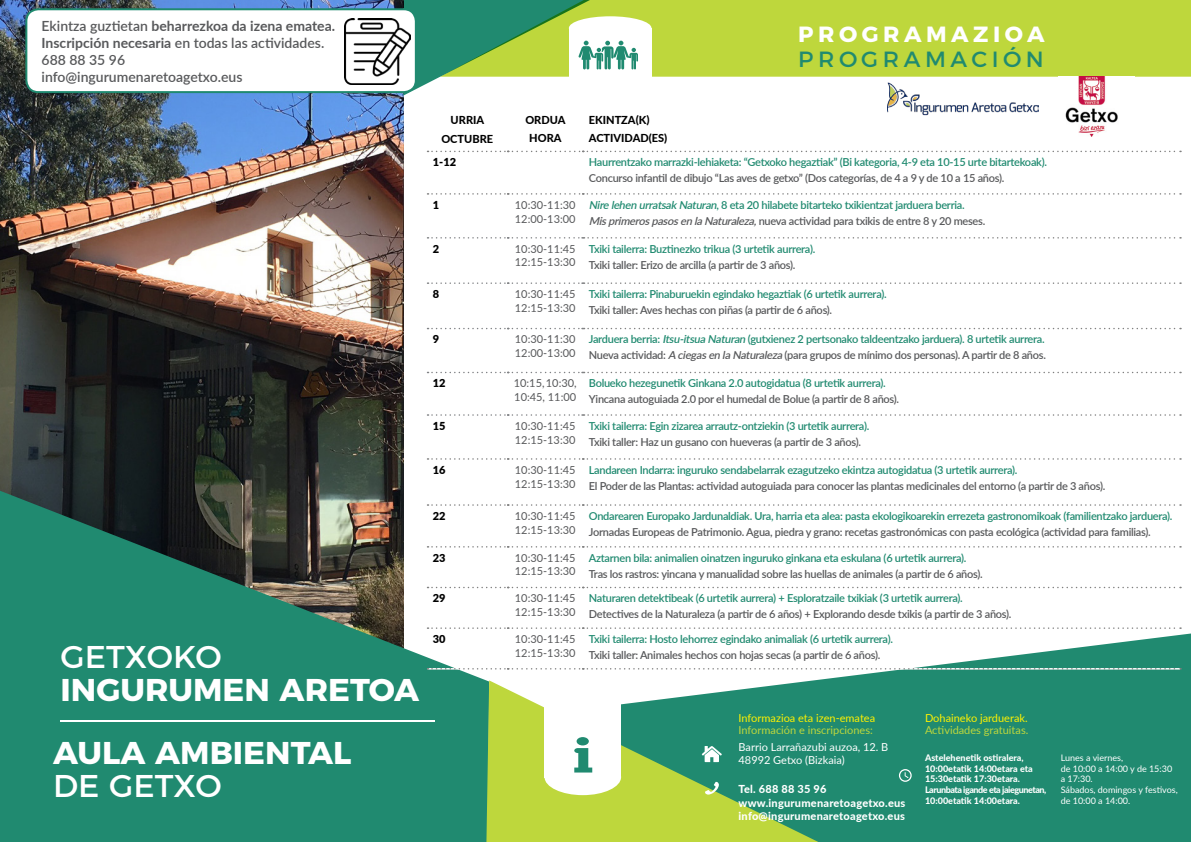
<style>
.page{position:relative;width:1191px;height:842px;background:#fff}
.page>*{position:absolute;margin:0;border:0;box-sizing:border-box;transform-origin:0 0}
.t1{font:700 31.5px/63.4px "Montserrat";color:#fff}
.t2{font:31.5px "Montserrat";color:#fff}
.t3{font:700 22px "Montserrat";letter-spacing:.2em;color:#fff}
.t4{font:22px "Montserrat";letter-spacing:.2em;color:#208a70}
.t5{font:600 14px/16.8px "Lato";color:#58595b}
.t6{font:600 11px/16px "Lato";letter-spacing:-.025em;color:#208a70}
.t7{font:600 11px "Lato";letter-spacing:-.025em;color:#58595b}
.t8{font:11px/13.7px "Lato";color:#58595b}
.t9{font:800 11px/13.2px "Lato";letter-spacing:.02em;color:#fff}
.t10{font:11px "Lato";color:#bed73c}
.t11{font:11px/13.2px "Lato";color:#fff}
.t12{font:11px "Lato";color:#fff200}
.t13{font:800 11px/18px "Lato";color:#000;text-align:center}
.t14{font:900 11px "Lato";color:#000}
.t15{font:800 9px/10.8px "Lato";letter-spacing:-.005em;color:#fff}
.t16{font:9px/10.8px "Lato";color:#fff}
.s1{font-weight:700}
.s2{font-style:italic}
.s3{font-style:italic;color:#58595b}
.s4{color:#58595b}
</style>
<div class="page">
<img style="left:0;top:0;width:403px;height:491px">
<div style="left:704px;top:0;width:487px;height:77px;background:#bed73c"></div>
<svg style="left:0;top:491px;width:488px;height:351px;background:#3a8672"></svg>
<svg style="left:569px;top:633px;width:622px;height:209px;fill:#208a70"></svg>
<svg style="left:486px;top:680px;width:332px;height:162px;background:#81ba66"></svg>
<div style="left:544px;top:759px;width:77px;height:36px;background:#fff;border-radius:50%"></div>
<div style="left:544px;top:703px;width:77px;height:75px;background:#fff"></div>
<hr style="left:60px;top:720px;width:374px;height:2px;background:#fff">
<svg style="left:403px;top:0;width:301px;height:96px"></svg>
<svg style="left:574px;top:737px;width:18px;height:35px"></svg>
<svg style="left:705px;top:782px;width:14px;height:13px"></svg>
<svg style="left:702px;top:746px;width:20px;height:16px"></svg>
<svg style="left:899px;top:769px;width:12px;height:13px"></svg>
<div style="left:26px;top:9px;width:390px;height:83px;background:#fff;border-radius:12px"></div>
<div style="left:25px;top:8px;width:392px;height:85px;border:2px solid #208a70;border-radius:12px"></div>
<img style="left:344px;top:19px;width:66px;height:65px">
<svg style="left:427px;top:151px;width:754px;height:1px"></svg>
<svg style="left:427px;top:193px;width:754px;height:2px"></svg>
<svg style="left:427px;top:458px;width:754px;height:2px"></svg>
<svg style="left:427px;top:504px;width:754px;height:2px"></svg>
<svg style="left:427px;top:546px;width:754px;height:2px"></svg>
<svg style="left:427px;top:587px;width:754px;height:1px"></svg>
<svg style="left:427px;top:627px;width:754px;height:2px"></svg>
<svg style="left:427px;top:668px;width:754px;height:1px"></svg>
<svg style="left:427px;top:237px;width:754px;height:2px"></svg>
<svg style="left:427px;top:282px;width:754px;height:2px"></svg>
<svg style="left:427px;top:328px;width:754px;height:1px"></svg>
<svg style="left:427px;top:372px;width:754px;height:1px"></svg>
<svg style="left:427px;top:414px;width:754px;height:2px"></svg>
<img style="left:887px;top:82px;width:151px;height:34px">
<img style="left:1059px;top:76px;width:75px;height:61px">
<p class="t5" style="left:42px;top:17px;width:295px">Ekintza guztietan <span class="s1">beharrezkoa da izena ematea.<br>Inscripción necesaria</span> en todas las actividades.<br>688 88 35 96<br>info@ingurumenaretoagetxo.eus</p>
<h1 class="t2" style="left:61px;top:632px;width:163px">GETXOKO</h1>
<h1 class="t1" style="left:53px;top:655px;width:368px">INGURUMEN ARETOA<br>AULA AMBIENTAL</h1>
<h1 class="t2" style="left:53px;top:760px;width:103px">DE GETXO</h1>
<h2 class="t3" style="left:798px;top:16px;width:248px">PROGRAMAZIOA</h2>
<h2 class="t4" style="left:798px;top:41px;width:247px">PROGRAMACIÓN</h2>
<p class="t13" style="left:441px;top:110px;width:53px;line-height:19px">URRIA<br>OCTUBRE</p>
<p class="t13" style="left:525px;top:111px;width:38px">ordua<br>HORA</p>
<p class="t13" style="left:589px;top:111px;width:80px;text-align:left">EKINTZA(K)<br>ACTIVIDAD(ES)</p>
<p class="t14" style="left:433px;top:154px;width:25px">1-12</p>
<p class="t6" style="left:589px;top:154px;width:459px">Haurrentzako marrazki-lehiaketa: “Getxoko hegaztiak” (Bi kategoria, 4-9 eta 10-15 urte bitartekoak).</p>
<p class="t7" style="left:589px;top:170px;width:417px">Concurso infantil de dibujo “Las aves de getxo” (Dos categorías, de 4 a 9 y de 10 a 15 años).</p>
<p class="t14" style="left:433px;top:197px;width:8px">1</p>
<p class="t8" style="left:515px;top:197px;width:62px">10:30-11:30<br>12:00-13:00</p>
<p class="t6" style="left:589px;top:196px;width:398px"><span class="s2">Nire lehen urratsak Naturan</span>, 8 eta 20 hilabete bitarteko txikientzat jarduera berria.<br><span class="s3">MisprimerospasosenlaNaturaleza,</span><span class="s4">nueva actividad para txikis de entre 8 y 20 meses.</span></p>
<p class="t14" style="left:433px;top:240px;width:8px">2</p>
<p class="t8" style="left:515px;top:241px;width:62px">10:30-11:45<br>12:15-13:30</p>
<p class="t6" style="left:589px;top:240px;width:228px">Txiki tailerra: Buztinezko trikua (3 urtetik aurrera).</p>
<p class="t7" style="left:589px;top:257px;width:208px">Txiki taller: Erizo de arcilla (a partir de 3 años).</p>
<p class="t14" style="left:433px;top:286px;width:8px">8</p>
<p class="t8" style="left:515px;top:287px;width:62px">10:30-11:45<br>12:15-13:30</p>
<p class="t6" style="left:589px;top:286px;width:299px">Txiki tailerra: Pinaburuekin egindako hegaztiak (6 urtetik aurrera).</p>
<p class="t7" style="left:589px;top:302px;width:245px">Txiki taller: Aves hechas con piñas (a partir de 6 años).</p>
<p class="t14" style="left:433px;top:331px;width:8px">9</p>
<p class="t8" style="left:515px;top:332px;width:62px">10:30-11:30<br>12:00-13:00</p>
<p class="t6" style="left:589px;top:331px;width:458px">Jarduera berria: <span class="s2">Itsu-itsuaNaturan</span> (gutxienez 2 pertsonako taldeentzako jarduera). 8 urtetik aurrera.<br><span class="s4">Nueva actividad:</span> <span class="s3">A ciegasen laNaturaleza</span><span class="s4">(para grupos de mínimo dos personas). A partir de 8 años.</span></p>
<p class="t14" style="left:433px;top:375px;width:14px">12</p>
<p class="t8" style="left:514px;top:376px;width:64px">10:15, 10:30,<br>10:45, 11:00</p>
<p class="t6" style="left:589px;top:375px;width:298px">Bolueko hezegunetik Ginkana 2.0 autogidatua (8 urtetik aurrera).</p>
<p class="t7" style="left:589px;top:391px;width:312px">Yincana autoguiada 2.0 por el humedal de Bolue (a partir de 8 años).</p>
<p class="t14" style="left:433px;top:418px;width:14px">15</p>
<p class="t8" style="left:515px;top:419px;width:62px">10:30-11:45<br>12:15-13:30</p>
<p class="t6" style="left:589px;top:417px;width:282px">Txiki tailerra: Egin zizarea arrautz-ontziekin (3 urtetik aurrera).</p>
<p class="t7" style="left:589px;top:434px;width:274px">Txiki taller: Haz un gusano con hueveras (a partir de 3 años).</p>
<p class="t14" style="left:433px;top:462px;width:14px">16</p>
<p class="t8" style="left:515px;top:463px;width:62px">10:30-11:45<br>12:15-13:30</p>
<p class="t6" style="left:589px;top:461px;width:430px">Landareen Indarra: inguruko sendabelarrak ezagutzeko ekintza autogidatua (3 urtetik aurrera).</p>
<p class="t7" style="left:589px;top:478px;width:518px">El Poder de las Plantas: actividad autoguiada para conocer las plantas medicinales del entorno (a partir de 3 años).</p>
<p class="t14" style="left:433px;top:508px;width:14px">22</p>
<p class="t8" style="left:515px;top:509px;width:62px">10:30-11:45<br>12:15-13:30</p>
<p class="t6" style="left:589px;top:507px;width:585px">Ondarearen Europako Jardunaldiak. Ura, harria eta alea: pasta ekologikoarekin errezeta gastronomikoak (familientzako jarduera).</p>
<p class="t7" style="left:589px;top:524px;width:563px">Jornadas Europeas de Patrimonio. Agua, piedra y grano: recetas gastronómicas con pasta ecológica (actividad para familias).</p>
<p class="t14" style="left:433px;top:549px;width:14px">23</p>
<p class="t8" style="left:515px;top:550px;width:62px">10:30-11:45<br>12:15-13:30</p>
<p class="t6" style="left:589px;top:549px;width:379px">Aztarnen bila: animalien oinatzen inguruko ginkana eta eskulana (6 urtetik aurrera).</p>
<p class="t7" style="left:589px;top:566px;width:395px">Tras los rastros: yincana y manualidad sobre las huellas de animales (a partir de 6 años).</p>
<p class="t14" style="left:433px;top:590px;width:14px">29</p>
<p class="t8" style="left:515px;top:591px;width:62px">10:30-11:45<br>12:15-13:30</p>
<p class="t6" style="left:589px;top:590px;width:375px">Naturaren detektibeak (6 urtetik aurrera) + Esploratzaile txikiak (3 urtetik aurrera).</p>
<p class="t7" style="left:589px;top:606px;width:424px">Detectives de la Naturaleza (a partir de 6 años) + Explorando desde txikis (a partir de 3 años).</p>
<p class="t14" style="left:433px;top:631px;width:14px">30</p>
<p class="t8" style="left:515px;top:632px;width:62px">10:30-11:45<br>12:15-13:30</p>
<p class="t6" style="left:589px;top:631px;width:306px">Txiki tailerra: Hosto lehorrez egindako animaliak (6 urtetik aurrera).</p>
<p class="t7" style="left:589px;top:647px;width:293px">Txiki taller: Animales hechos con hojas secas (a partir de 6 años).</p>
<p class="t12" style="left:738px;top:710px;width:138px">Informazioa eta izen-ematea</p>
<p class="t10" style="left:738px;top:722px;width:136px">Información e inscripciones:</p>
<p class="t11" style="left:738px;top:739px;width:151px">Barrio Larrañazubi auzoa, 12. B<br>48992 Getxo (Bizkaia)</p>
<p class="t9" style="left:738px;top:782px;width:168px">Tel. 688 88 35 96 www.ingurumenaretoagetxo.eus info@ingurumenaretoagetxo.eus</p>
<p class="t12" style="left:925px;top:710px;width:104px">Dohaineko jarduerak.</p>
<p class="t10" style="left:925px;top:722px;width:105px">Actividades gratuitas.</p>
<p class="t15" style="left:925px;top:752px;width:123px">Astelehenetik ostiralera,<br>10:00etatik 14:00etara eta<br>15:30etatik 17:30etara.<br>Larunbata igande eta jaiegunetan,<br>10:00etatik 14:00etara.</p>
<p class="t16" style="left:1060px;top:752px;width:119px">Lunes a viernes,<br>de 10:00 a 14:00 y de 15:30 a 17:30.<br>Sábados, domingos y festivos, de 10:00 a 14:00.</p>
</div>
